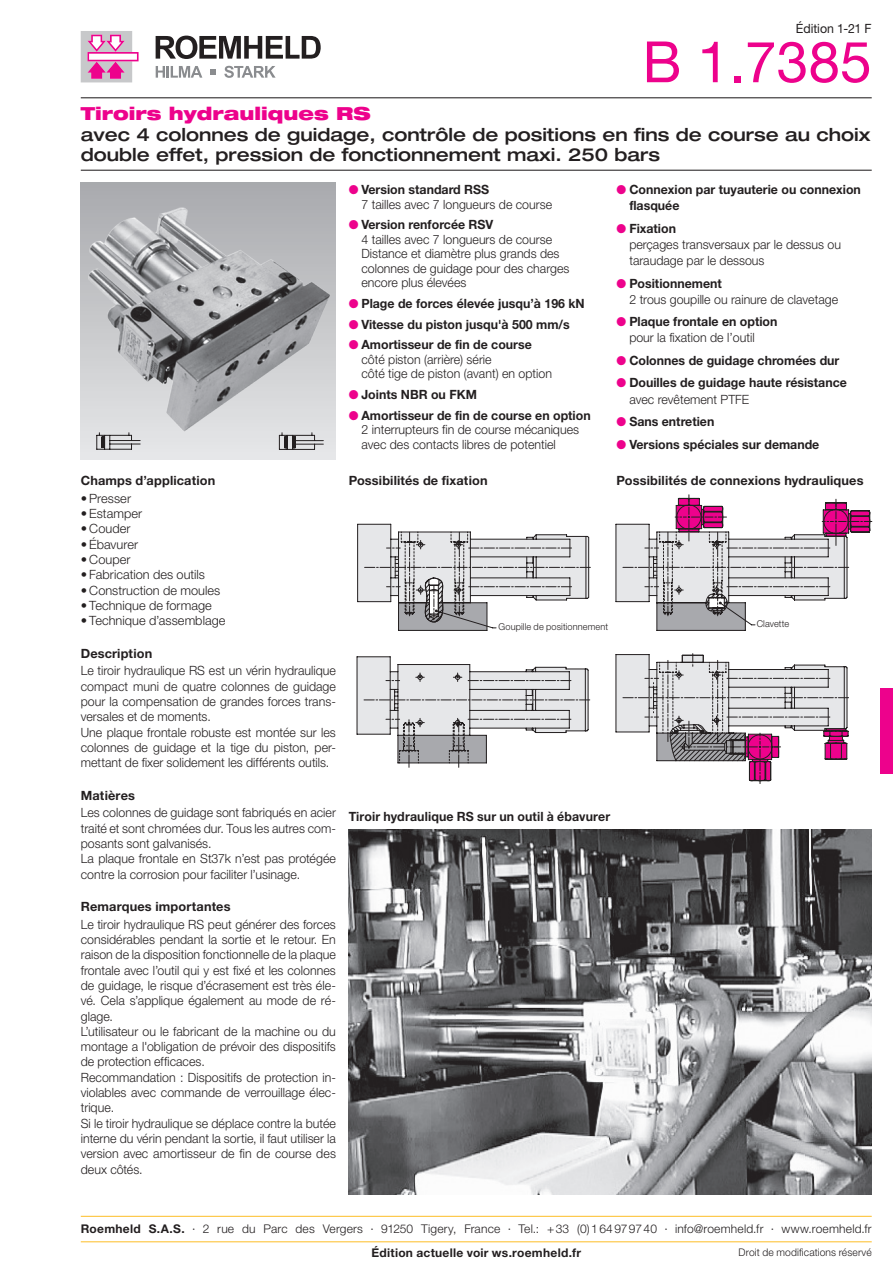
<style>
.page{position:relative;width:893px;height:1263px;background:#fff}
.page>*{position:absolute;margin:0;border:0;box-sizing:border-box;transform-origin:0 0}
.t1{font:57px "Helvetica Neue LT Pro";color:#ed028c}
.t2{font:500 expanded 18px/20.2px "Helvetica Neue LT Pro";color:#231f20}
.t3{font:900 expanded 18px "Helvetica Neue LT Pro";color:#ed028c}
.t4{font:300 12.75px/15.3px "Helvetica Neue LT Pro";color:#231f20}
.t5{font:700 12.75px/16.2px "Helvetica Neue LT Pro";color:#231f20}
.t6{font:12.75px "Helvetica Neue LT Pro";letter-spacing:-.005em;color:#231f20}
.t7{font:300 12px "Helvetica Neue LT Pro";letter-spacing:.015em;color:#231f20}
.t8{font:700 12px "Helvetica Neue LT Pro";letter-spacing:.025em;color:#231f20}
.t9{font:300 10.5px "Helvetica Neue LT Pro";letter-spacing:.01em;color:#231f20}
.t10{font:300 9.45px "Helvetica Neue LT Pro";letter-spacing:.01em;color:#231f20}
.s1{color:#ed028c}
.s2{font-weight:700}
.s3{font-weight:300}
</style>
<div class="page">
<svg style="left:156px;top:36px;width:165px;height:23px"></svg>
<svg style="left:156px;top:66px;width:46px;height:12px"></svg>
<svg style="left:224px;top:66px;width:52px;height:12px"></svg>
<svg style="left:210px;top:69px;width:6px;height:6px"></svg>
<svg style="left:81px;top:31px;width:58px;height:51px"></svg>
<hr style="left:81px;top:170px;width:791px;height:1px;background:#231f20">
<hr style="left:81px;top:97px;width:791px;height:1px;background:#231f20">
<div style="left:81px;top:183px;width:255px;height:276px;background:#e6e7e9"></div>
<img style="left:82px;top:184px;width:254px;height:262px">
<svg style="left:279px;top:432px;width:45px;height:18px"></svg>
<hr style="left:97px;top:449px;width:35px;height:1px;background:#231f20">
<hr style="left:97px;top:435px;width:35px;height:1px;background:#231f20">
<hr style="left:110px;top:444px;width:30px;height:1px;background:#231f20">
<hr style="left:110px;top:440px;width:30px;height:1px;background:#231f20">
<svg style="left:128px;top:433px;width:4px;height:16px"></svg>
<svg style="left:96px;top:433px;width:14px;height:16px"></svg>
<svg style="left:357px;top:524px;width:234px;height:107px"></svg>
<svg style="left:357px;top:656px;width:233px;height:111px"></svg>
<svg style="left:615px;top:494px;width:257px;height:137px"></svg>
<svg style="left:615px;top:654px;width:234px;height:130px"></svg>
<div style="left:682px;top:655px;width:21px;height:7px;border:1px solid #231f20"></div>
<div style="left:880px;top:689px;width:13px;height:85px;background:#ed028c"></div>
<img style="left:349px;top:829px;width:523px;height:366px">
<hr style="left:81px;top:1241px;width:791px;height:1px;background:#fdbd26">
<hr style="left:81px;top:1216px;width:791px;height:1px;background:#fdbd26">
<p class="t6" style="left:796px;top:20px;width:77px">Édition 1-21 F</p>
<h1 class="t1" style="left:642px;top:27px;width:231px">B 1.7385</h1>
<h2 class="t3" style="left:81px;top:102px;width:291px">Tiroirs hydrauliques RS</h2>
<h2 class="t2" style="left:81px;top:123px;width:791px">avec 4 colonnes de guidage, contrôle de positions en fins de course au choix double effet, pression de fonctionnement maxi. 250 bars</h2>
<p class="t5" style="left:81px;top:472px;width:136px">Champs d’application</p>
<p class="t4" style="left:81px;top:490px;width:52px">• Presser</p>
<p class="t4" style="left:81px;top:506px;width:63px">• Estamper</p>
<p class="t4" style="left:81px;top:521px;width:51px">• Couder</p>
<p class="t4" style="left:81px;top:536px;width:59px">• Ébavurer</p>
<p class="t4" style="left:81px;top:552px;width:51px">• Couper</p>
<p class="t4" style="left:81px;top:567px;width:126px">• Fabrication des outils</p>
<p class="t4" style="left:81px;top:582px;width:141px">• Construction de moules</p>
<p class="t4" style="left:81px;top:597px;width:132px">• Technique de formage</p>
<p class="t4" style="left:81px;top:613px;width:146px">• Technique d’assemblage</p>
<p class="t5" style="left:81px;top:645px;width:73px">Description</p>
<p class="t4" style="left:81px;top:663px;width:257px">Le tiroir hydraulique RS est un vérin hydraulique compact muni de quatre colonnes de guidage pour la compensation de grandes forces trans&shy;versales et de moments.<br>Une plaque frontale robuste est montée sur les colonnes de guidage et la tige du piston, per&shy;mettant de fixer solidement les différents outils.</p>
<p class="t5" style="left:81px;top:787px;width:56px">Matières</p>
<p class="t4" style="left:81px;top:805px;width:257px">Les colonnes de guidage sont fabriqués en acier traité et sont chromées dur. Tous les autres com&shy;posants sont galvanisés.<br>La plaque frontale en St37k n’est pas protégée contre la corrosion pour faciliter l’usinage.</p>
<p class="t5" style="left:81px;top:898px;width:151px">Remarques importantes</p>
<p class="t4" style="left:81px;top:916px;width:257px">Le tiroir hydraulique RS peut générer des forces considérables pendant la sortie et le retour. En raison de la disposition fonctionnelle de la plaque frontale avec l’outil qui y est fixé et les colonnes de guidage, le risque d’écrasement est très éle&shy;vé. Cela s’applique également au mode de ré&shy;glage.<br>L’utilisateur ou le fabricant de la machine ou du montage a l'obligation de prévoir des dispositifs de protection efficaces.<br>Recommandation : Dispositifs de protection in&shy;violables avec commande de verrouillage élec&shy;trique.<br>Si le tiroir hydraulique se déplace contre la butée interne du vérin pendant la sortie, il faut utiliser la version avec amortisseur de fin de course des deux côtés.</p>
<p class="t4" style="left:361px;top:182px;width:192px;line-height:14.4px;text-indent:-13px"><span class="s1">●</span> <span class="s2">Version standard RSS<br></span>7 tailles avec 7 longueurs de course</p>
<p class="t4" style="left:361px;top:217px;width:210px;line-height:14.4px;text-indent:-13px"><span class="s1">●</span> <span class="s2">Version renforcée RSV<br></span>4 tailles avec 7 longueurs de course<br>Distance et diamètre plus grands des colonnes de guidage pour des charges encore plus élevées</p>
<p class="t5" style="left:349px;top:295px;width:238px"><span class="s1">●</span> Plage de forces élevée jusqu’à 196 kN</p>
<p class="t5" style="left:349px;top:316px;width:223px"><span class="s1">●</span> Vitesse du piston jusqu'à 500 mm/s</p>
<p class="t4" style="left:361px;top:337px;width:192px;line-height:14.4px;text-indent:-13px"><span class="s1">●</span> <span class="s2">Amortisseur de fin de course </span>côté piston (arrière) série<br>côté tige de piston (avant) en option</p>
<p class="t5" style="left:349px;top:386px;width:130px"><span class="s1">●</span> Joints NBR ou FKM</p>
<p class="t4" style="left:361px;top:408px;width:231px;line-height:14.4px;text-indent:-13px"><span class="s1">●</span> <span class="s2">Amortisseur de fin de course en option<br></span>2 interrupteurs fin de course mécaniques avec des contacts libres de potentiel</p>
<p class="t5" style="left:629px;top:181px;width:233px;text-indent:-13px"><span class="s1">●</span> Connexion par tuyauterie ou connexion flasquée</p>
<p class="t4" style="left:629px;top:220px;width:213px;line-height:16.2px;text-indent:-13px"><span class="s1">●</span> <span class="s2">Fixation<br></span>perçages transversaux par le dessus ou taraudage par le dessous</p>
<p class="t4" style="left:629px;top:275px;width:210px;line-height:16.2px;text-indent:-13px"><span class="s1">●</span> <span class="s2">Positionnement<br></span>2 trous goupille ou rainure de clavetage</p>
<p class="t4" style="left:629px;top:313px;width:150px;line-height:16.2px;text-indent:-13px"><span class="s1">●</span> <span class="s2">Plaque frontale en option </span>pour la fixation de l’outil</p>
<p class="t5" style="left:617px;top:352px;width:224px"><span class="s1">●</span> Colonnes de guidage chromées dur</p>
<p class="t5" style="left:629px;top:374px;width:219px;text-indent:-13px"><span class="s1">●</span> Douilles de guidage haute résistance <span class="s3">avec revêtement PTFE</span></p>
<p class="t5" style="left:617px;top:413px;width:99px"><span class="s1">●</span> Sans entretien</p>
<p class="t5" style="left:617px;top:436px;width:204px"><span class="s1">●</span> Versions spéciales sur demande</p>
<p class="t5" style="left:349px;top:472px;width:140px">Possibilités de fixation</p>
<p class="t5" style="left:617px;top:472px;width:248px">Possibilités de connexions hydrauliques</p>
<p class="t10" style="left:499px;top:621px;width:111px">Goupille de positionnement</p>
<p class="t10" style="left:757px;top:618px;width:34px">Clavette</p>
<p class="t5" style="left:349px;top:808px;width:263px">Tiroir hydraulique RS sur un outil à ébavurer</p>
<p class="t7" style="left:81px;top:1222px;width:792px"><span class="s2">Roemheld S.A.S.</span> · 2 rue du Parc des Vergers · 91250 Tigery, France · Tel.: +33 (0)164979740 · info@roemheld.fr · www.roemheld.fr</p>
<p class="t8" style="left:371px;top:1245px;width:211px">Édition actuelle voir ws.roemheld.fr</p>
<p class="t9" style="left:739px;top:1245px;width:135px">Droit de modifications réservé</p>
</div>
